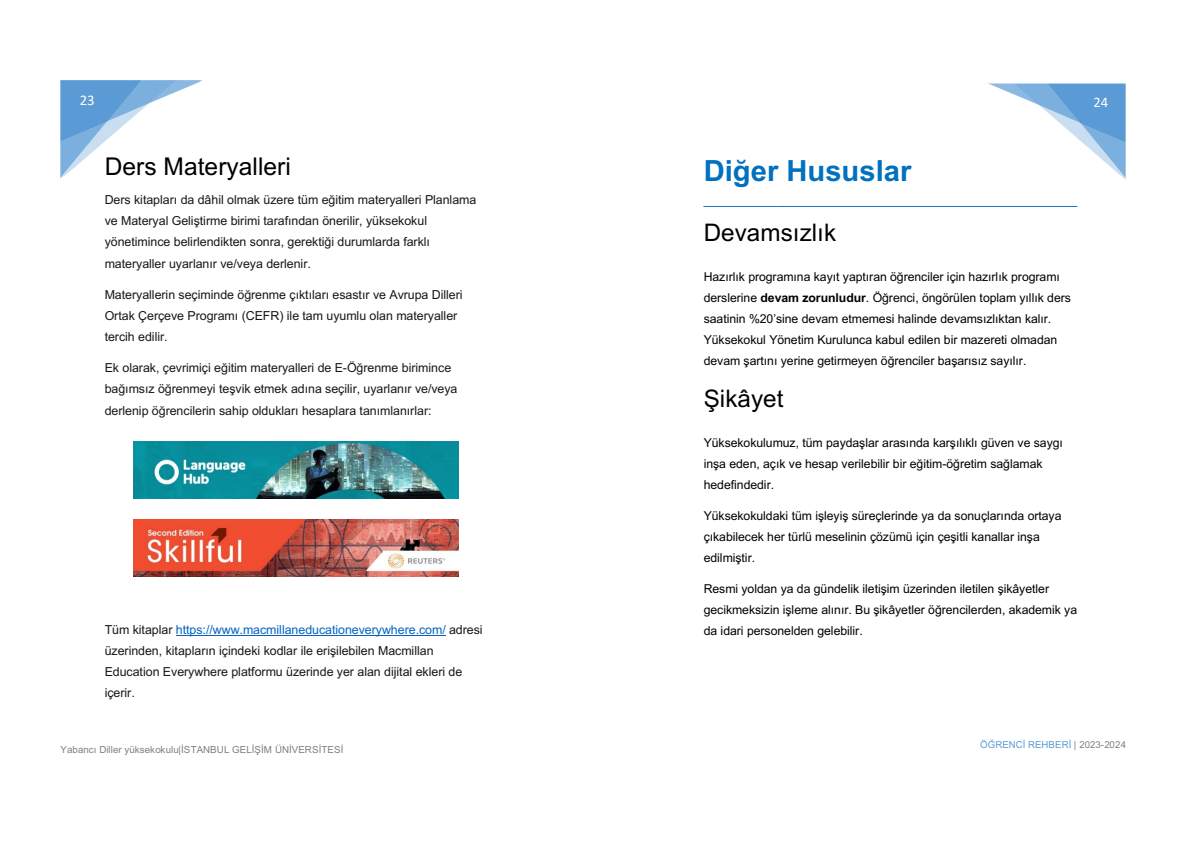
<style>
.page{position:relative;width:1191px;height:842px;background:#fff}
.page>*{position:absolute;margin:0;border:0;box-sizing:border-box;transform-origin:0 0}
.t1{font:700 29.2px "Arial";color:#0070c0}
.t2{font:24.5px "Arial";color:#000}
.t3{font:24.2px "Arial";color:#000}
.t4{font:14.8px "Calibri";color:#fff}
.t5{font:14.6px "Arial";color:#0070c0}
.t6{font:14.6px "Calibri";color:#fff}
.t7{font:12.4px/21.3px "Arial";letter-spacing:-.005em;color:#171717}
.t8{font:12.3px/21px "Arial";letter-spacing:-.005em;color:#000}
.t9{font:9.8px "Arial";color:#808080}
.t10{font:9.6px "Arial";letter-spacing:.005em;color:#5b9bd5}
.s1{color:#0563c1}
.s2{font-weight:700}
.s3{color:#808080}
</style>
<div class="page">
<img style="left:60px;top:80px;width:142px;height:99px">
<hr style="left:176px;top:635px;width:269px;height:1px;background:#0563c1">
<img style="left:134px;top:441px;width:325px;height:57px">
<img style="left:134px;top:520px;width:325px;height:57px">
<div style="left:985px;top:82px;width:142px;height:100px;border:1px solid #fff"></div>
<svg style="left:985px;top:83px;width:140px;height:97px"></svg>
<p class="t4" style="left:80px;top:90px;width:16px">23</p>
<p class="t2" style="left:105px;top:150px;width:188px">Ders Materyalleri</p>
<p class="t7" style="left:105px;top:189px;width:373px">Ders kitapları da dâhil olmak üzere tüm eğitim materyalleri Planlama ve Materyal Geliştirme birimi tarafından önerilir, yüksekokul yönetimince belirlendikten sonra, gerektiği durumlarda farklı materyaller uyarlanır ve/veya derlenir.</p>
<p class="t7" style="left:105px;top:284px;width:359px">Materyallerin seçiminde öğrenme çıktıları esastır ve Avrupa Dilleri<br>Ortak Çerçeve Programı (CEFR) ile tam uyumlu olan materyaller tercih edilir.</p>
<p class="t7" style="left:105px;top:357px;width:354px">Ek olarak, çevrimiçi eğitim materyalleri de E-Öğrenme birimince bağımsız öğrenmeyi teşvik etmek adına seçilir, uyarlanır ve/veya derlenip öğrencilerin sahip oldukları hesaplara tanımlanırlar:</p>
<p class="t7" style="left:105px;top:618px;width:379px">Tüm kitaplar <span class="s1">https://www.macmillaneducationeverywhere.com/</span> adresi üzerinden, kitapların içindeki kodlar ile erişilebilen Macmillan Education Everywhere platformu üzerinde yer alan dijital ekleri de içerir.</p>
<p class="t9" style="left:61px;top:742px;width:284px">Yabancı Diller yüksekokulu|İSTANBUL GELİŞİM ÜNİVERSİTESİ</p>
<p class="t6" style="left:1093px;top:92px;width:16px">24</p>
<p class="t1" style="left:703px;top:150px;width:209px">Diğer Hususlar</p>
<p class="t5" style="left:703px;top:189px;width:375px">______________________________________________</p>
<p class="t3" style="left:703px;top:215px;width:134px">Devamsızlık</p>
<p class="t8" style="left:703px;top:266px;width:369px">Hazırlık programına kayıt yaptıran öğrenciler için hazırlık programı derslerine <span class="s2">devam zorunludur</span>. Öğrenci, öngörülen toplam yıllık ders saatinin %20’sine devam etmemesi halinde devamsızlıktan kalır.<br>Yüksekokul Yönetim Kurulunca kabul edilen bir mazereti olmadan devam şartını yerine getirmeyen öğrenciler başarısız sayılır.</p>
<p class="t3" style="left:703px;top:382px;width:81px">Şikâyet</p>
<p class="t8" style="left:703px;top:432px;width:361px">Yüksekokulumuz, tüm paydaşlar arasında karşılıklı güven ve saygı inşa eden, açık ve hesap verilebilir bir eğitim-öğretim sağlamak hedefindedir.</p>
<p class="t8" style="left:703px;top:505px;width:359px">Yüksekokuldaki tüm işleyiş süreçlerinde ya da sonuçlarında ortaya çıkabilecek her türlü meselinin çözümü için çeşitli kanallar inşa edilmiştir.</p>
<p class="t8" style="left:703px;top:578px;width:375px">Resmi yoldan ya da gündelik iletişim üzerinden iletilen şikâyetler gecikmeksizin işleme alınır. Bu şikâyetler öğrencilerden, akademik ya da idari personelden gelebilir.</p>
<p class="t10" style="left:980px;top:738px;width:147px">ÖĞRENCİ REHBERİ <span class="s3">| 2023-2024</span></p>
</div>
